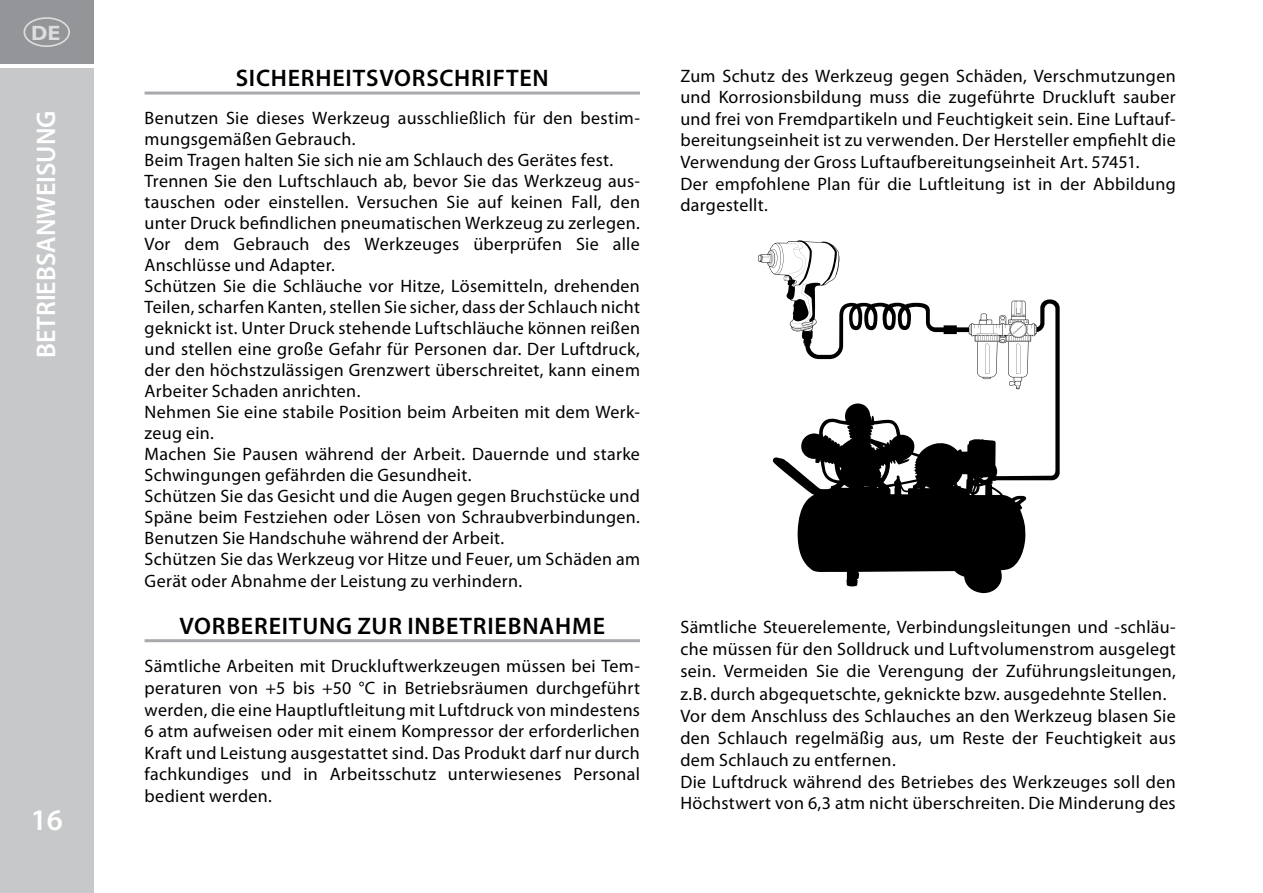
<style>
.page{position:relative;width:1263px;height:893px;background:#fff}
.page>*{position:absolute;margin:0;border:0;box-sizing:border-box;transform-origin:0 0}
.t1{font:600 30px "Myriad Pro";color:#fff}
.t2{font:600 27px "Myriad Pro";color:#fff;scale:.96 1}
.t3{font:600 24px "Myriad Pro";letter-spacing:.035em;color:#000}
.t4{font:700 20.7px "Gill Sans";color:#dcddde}
.t5{font:18px/21px "Myriad Pro";letter-spacing:.02em;color:#000}
</style>
<div class="page">
<div style="left:0;top:68px;width:94px;height:825px;background:#c7c8ca"></div>
<div style="left:0;top:0;width:94px;height:64px;background:#939598"></div>
<svg style="left:23px;top:17px;width:47px;height:30px"></svg>
<hr style="left:145px;top:92px;width:495px;height:3px;background:#a7a9ac">
<hr style="left:145px;top:639px;width:495px;height:3px;background:#a7a9ac">
<svg style="left:758px;top:240px;width:302px;height:353px"></svg>
<p class="t4" style="left:31px;top:20px;width:31px">DE</p>
<h2 class="t2" style="left:29px;top:358px;width:260px;rotate:-90deg">BETRIEBSANWEISUNG</h2>
<h1 class="t1" style="left:31px;top:801px;width:34px">16</h1>
<h3 class="t3" style="left:236px;top:63px;width:314px">SICHERHEITSVORSCHRIFTEN</h3>
<p class="t5" style="left:145px;top:107px;width:497px">Benutzen Sie dieses Werkzeug ausschließlich für den bestim&shy;mungsgemäßen Gebrauch.<br>Beim Tragen halten Sie sich nie am Schlauch des Gerätes fest.<br>Trennen Sie den Luftschlauch ab, bevor Sie das Werkzeug aus&shy;tauschen oder einstellen. Versuchen Sie auf keinen Fall, den unter Druck befindlichen pneumatischen Werkzeug zu zerlegen.<br>Vor dem Gebrauch des Werkzeuges überprüfen Sie alle Anschlüsse und Adapter.<br>Schützen Sie die Schläuche vor Hitze, Lösemitteln, drehenden Teilen, scharfen Kanten, stellen Sie sicher, dass der Schlauch nicht geknickt ist. Unter Druck stehende Luftschläuche können reißen und stellen eine große Gefahr für Personen dar. Der Luftdruck, der den höchstzulässigen Grenzwert überschreitet, kann einem Arbeiter Schaden anrichten.<br>Nehmen Sie eine stabile Position beim Arbeiten mit dem Werk&shy;zeug ein.<br>Machen Sie Pausen während der Arbeit. Dauernde und starke Schwingungen gefährden die Gesundheit.<br>Schützen Sie das Gesicht und die Augen gegen Bruchstücke und Späne beim Festziehen oder Lösen von Schraubverbindungen.<br>Benutzen Sie Handschuhe während der Arbeit.<br>Schützen Sie das Werkzeug vor Hitze und Feuer, um Schäden am Gerät oder Abnahme der Leistung zu verhindern.</p>
<h3 class="t3" style="left:179px;top:610px;width:427px">VORBEREITUNG ZUR INBETRIEBNAHME</h3>
<p class="t5" style="left:145px;top:655px;width:497px;text-align:justify">Sämtliche Arbeiten mit Druckluftwerkzeugen müssen bei Tem&shy;peraturen von +5 bis +50 °C in Betriebsräumen durchgeführt werden, die eine Hauptluftleitung mit Luftdruck von mindestens 6 atm aufweisen oder mit einem Kompressor der erforderlichen Kraft und Leistung ausgestattet sind. Das Produkt darf nur durch fachkundiges und in Arbeitsschutz unterwiesenes Personal bedient werden.</p>
<p class="t5" style="left:680px;top:64px;width:497px">Zum Schutz des Werkzeug gegen Schäden, Verschmutzungen und Korrosionsbildung muss die zugeführte Druckluft sauber und frei von Fremdpartikeln und Feuchtigkeit sein. Eine Luftauf&shy;bereitungseinheit ist zu verwenden. Der Hersteller empfiehlt die Verwendung der Gross Luftaufbereitungseinheit Art. 57451.<br>Der empfohlene Plan für die Luftleitung ist in der Abbildung dargestellt.</p>
<p class="t5" style="left:680px;top:616px;width:497px;line-height:21.9px">Sämtliche Steuerelemente, Verbindungsleitungen und -schläu&shy;che müssen für den Solldruck und Luftvolumenstrom ausgelegt sein. Vermeiden Sie die Verengung der Zuführungsleitungen, z.B. durch abgequetschte, geknickte bzw. ausgedehnte Stellen.<br>Vor dem Anschluss des Schlauches an den Werkzeug blasen Sie den Schlauch regelmäßig aus, um Reste der Feuchtigkeit aus dem Schlauch zu entfernen.<br>Die Luftdruck während des Betriebes des Werkzeuges soll den Höchstwert von 6,3 atm nicht überschreiten. Die Minderung des</p>
</div>
